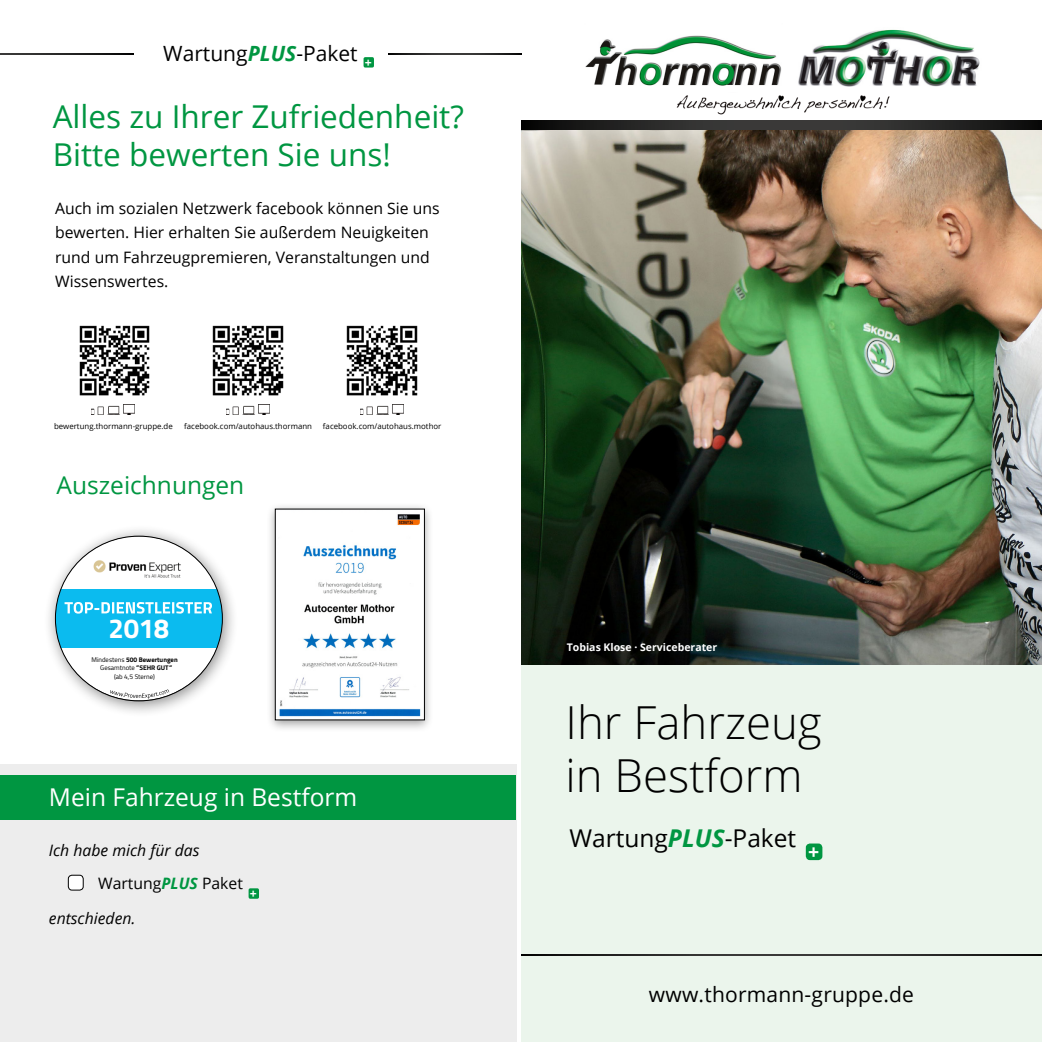
<style>
.page{position:relative;width:1042px;height:1042px;background:#fff}
.page>*{position:absolute;margin:0;border:0;box-sizing:border-box;transform-origin:0 0}
.t1{font:300 45.5px/52.5px "Open Sans";color:#000}
.t2{font:31.5px/37.8px "Open Sans";color:#009641}
.t3{font:700 27.47px "Titillium";color:#fff}
.t4{font:24.5px "Open Sans";color:#fff}
.t5{font:24.5px "Open Sans";color:#000}
.t6{font:24.5px "Open Sans";color:#009641}
.t7{font:21px "Open Sans";letter-spacing:.01em;color:#000}
.t8{font:700 19.43px "Open Sans";color:#fff}
.t9{font:15.75px/24.5px "Open Sans";color:#000}
.t10{font:italic 15.75px "Open Sans";color:#000}
.t11{font:700 12.25px "Open Sans";color:#fff}
.t12{font:700 10.5px "Open Sans";color:#fff}
.t13{font:7.88px "Open Sans";color:#000}
.t14{font:6.65px/8.6px "Titillium";color:#000;text-align:center}
.t15{font:700 6.65px "Titillium";color:#000}
.s1{font-weight:700;font-style:italic;color:#009641}
.s2{font-weight:700}
</style>
<div class="page">
<div style="left:521px;top:646px;width:521px;height:396px;background:#ebf5ec"></div>
<img style="left:521px;top:129px;width:521px;height:536px">
<img style="left:585px;top:35px;width:197px;height:50px">
<svg style="left:521px;top:120px;width:521px;height:9px"></svg>
<div style="left:806px;top:843px;width:16px;height:17px;background:#009641;border-radius:4px"></div>
<svg style="left:0;top:53px;width:133px;height:1px"></svg>
<svg style="left:388px;top:53px;width:134px;height:1px"></svg>
<div style="left:0;top:764px;width:516px;height:278px;background:#ededed"></div>
<div style="left:0;top:774px;width:515px;height:45px;background:#009641"></div>
<div style="left:68px;top:875px;width:15px;height:15px;background:#fff;border-radius:4px"></div>
<div style="left:68px;top:875px;width:16px;height:15px;border:1px solid #000;border-radius:4px"></div>
<div style="left:43px;top:524px;width:196px;height:193px;background:#000;opacity:.46"></div>
<svg style="left:55px;top:536px;width:167px;height:165px"></svg>
<div style="left:266px;top:502px;width:168px;height:230px;background:#000;opacity:.38"></div>
<img style="left:277px;top:511px;width:146px;height:207px">
<div style="left:275px;top:509px;width:150px;height:211px;border:1px solid #000"></div>
<img style="left:79px;top:325px;width:71px;height:71px">
<img style="left:92px;top:404px;width:43px;height:10px">
<img style="left:346px;top:325px;width:72px;height:71px">
<img style="left:360px;top:404px;width:43px;height:10px">
<img style="left:212px;top:325px;width:72px;height:71px">
<img style="left:226px;top:404px;width:43px;height:10px">
<svg style="left:521px;top:954px;width:521px;height:1px"></svg>
<img style="left:798px;top:29px;width:182px;height:57px">
<img style="left:676px;top:95px;width:214px;height:20px">
<div style="left:249px;top:888px;width:10px;height:11px;background:#009641;border-radius:2px"></div>
<div style="left:363px;top:57px;width:11px;height:11px;background:#009641;border-radius:2px"></div>
<h3 class="t7" style="left:163px;top:39px;width:196px">Wartung<span class="s1">PLUS</span>-Paket</h3>
<p class="t11" style="left:365px;top:54px;width:8px">+</p>
<h2 class="t2" style="left:53px;top:97px;width:413px">Alles zu Ihrer Zufriedenheit?<br>Bitte bewerten Sie uns!</h2>
<p class="t9" style="left:55px;top:195px;width:386px">Auch im sozialen Netzwerk facebook können Sie uns bewerten. Hier erhalten Sie außerdem Neuigkeiten rund um Fahrzeugpremieren, Veranstaltungen und Wissenswertes.</p>
<p class="t13" style="left:54px;top:421px;width:120px">bewertung.thormann-gruppe.de</p>
<p class="t13" style="left:184px;top:421px;width:129px">facebook.com/autohaus.thormann</p>
<p class="t13" style="left:323px;top:421px;width:120px">facebook.com/autohaus.mothor</p>
<h3 class="t6" style="left:57px;top:468px;width:189px">Auszeichnungen</h3>
<h3 class="t3" style="left:109px;top:608px;width:62px">2018</h3>
<p class="t15" style="left:136px;top:659px;width:4px">„</p>
<p class="t15" style="left:169px;top:659px;width:4px">„</p>
<p class="t14" style="left:91px;top:654px;width:88px">Mindestens <span class="s2">500 Bewertungen<br></span>Gesamtnote <span class="s2">SEHR GUT<br></span>(ab 4,5 Sterne)</p>
<h3 class="t4" style="left:49px;top:780px;width:310px">Mein Fahrzeug in Bestform</h3>
<p class="t10" style="left:49px;top:839px;width:152px">Ich habe mich für das</p>
<p class="t9" style="left:98px;top:870px;width:146px">Wartung<span class="s1">PLUS</span> Paket</p>
<p class="t11" style="left:250px;top:885px;width:8px">+</p>
<p class="t10" style="left:49px;top:907px;width:88px">entschieden.</p>
<p class="t12" style="left:567px;top:639px;width:152px">Tobias Klose · Serviceberater</p>
<h1 class="t1" style="left:566px;top:695px;width:257px">Ihr Fahrzeug in Bestform</h1>
<h3 class="t5" style="left:569px;top:821px;width:228px">Wartung<span class="s1">PLUS</span>-Paket</h3>
<p class="t8" style="left:808px;top:838px;width:13px">+</p>
<h3 class="t7" style="left:649px;top:979px;width:267px">www.thormann-gruppe.de</h3>
</div>
